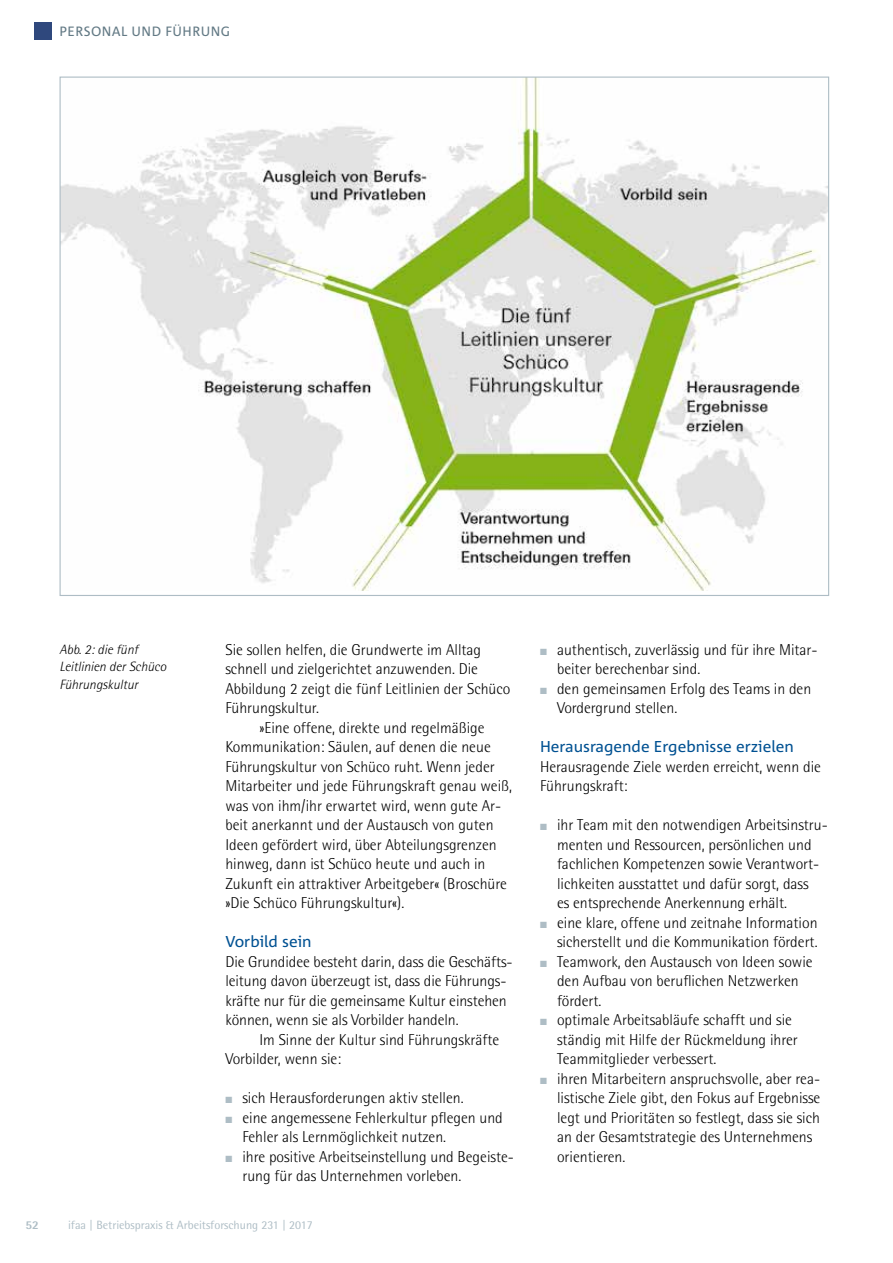
<style>
.page{position:relative;width:893px;height:1263px;background:#fff}
.page>*{position:absolute;margin:0;border:0;box-sizing:border-box;transform-origin:0 0}
.t1{font:300 15.75px/19.5px "Rotis Semi Sans";color:#000}
.t2{font:15.75px "Corpid C1";color:#005192}
.t3{font:italic 300 13.5px/17.2px "Rotis Semi Sans";color:#000}
.t4{font:13.5px "Corpid C1";letter-spacing:.03em;color:#637a85}
.t5{font:12px "Rotis Semi Sans";color:#aebdc5}
.t6{font:800 12px "Rotis Semi Sans";color:#aebdc5}
.s1{color:#aebdc5}
</style>
<div class="page">
<div style="left:34px;top:22px;width:17px;height:17px;background:#2f487d"></div>
<img style="left:62px;top:79px;width:765px;height:511px">
<p class="t4" style="left:60px;top:23px;width:172px">PERSONAL UND FÜHRUNG</p>
<p class="t3" style="left:60px;top:641px;width:108px">Abb. 2: die fünf<br>Leitlinien der Schüco<br>Führungskultur</p>
<p class="t1" style="left:225px;top:640px;width:257px">Sie sollen helfen, die Grundwerte im Alltag</p>
<p class="t1" style="left:225px;top:659px;width:254px">schnell und zielgerichtet anzuwenden. Die</p>
<p class="t1" style="left:225px;top:679px;width:287px">Abbildung 2 zeigt die fünf Leitlinien der Schüco</p>
<p class="t1" style="left:225px;top:698px;width:95px">Führungskultur.</p>
<p class="t1" style="left:259px;top:718px;width:227px">»Eine offene, direkte und regelmäßige</p>
<p class="t1" style="left:225px;top:737px;width:267px">Kommunikation: Säulen, auf denen die neue</p>
<p class="t1" style="left:225px;top:757px;width:271px">Führungskultur von Schüco ruht. Wenn jeder</p>
<p class="t1" style="left:225px;top:776px;width:288px">Mitarbeiter und jede Führungskraft genau weiß,</p>
<p class="t1" style="left:225px;top:796px;width:277px">was von ihm/ihr erwartet wird, wenn gute Ar-</p>
<p class="t1" style="left:225px;top:815px;width:270px">beit anerkannt und der Austausch von guten</p>
<p class="t1" style="left:225px;top:835px;width:273px">Ideen gefördert wird, über Abteilungsgrenzen</p>
<p class="t1" style="left:225px;top:854px;width:262px">hinweg, dann ist Schüco heute und auch in</p>
<p class="t1" style="left:225px;top:874px;width:283px">Zukunft ein attraktiver Arbeitgeber« (Broschüre</p>
<p class="t1" style="left:225px;top:893px;width:180px">»Die Schüco Führungskultur«).</p>
<p class="t2" style="left:225px;top:932px;width:88px">Vorbild sein</p>
<p class="t1" style="left:225px;top:952px;width:289px">Die Grundidee besteht darin, dass die Geschäfts&shy;leitung davon überzeugt ist, dass die Führungs&shy;kräfte nur für die gemeinsame Kultur einstehen können, wenn sie als Vorbilder handeln.</p>
<p class="t1" style="left:225px;top:1030px;width:275px;text-indent:34px">Im Sinne der Kultur sind Führungskräfte<br>Vorbilder, wenn sie:</p>
<p class="t1" style="left:225px;top:1088px;width:240px"><span class="s1">■</span> sich Herausforderungen aktiv stellen.</p>
<p class="t1" style="left:242px;top:1108px;width:262px;text-indent:-17px"><span class="s1">■</span> eine angemessene Fehlerkultur pflegen und<br>Fehler als Lernmöglichkeit nutzen.</p>
<p class="t1" style="left:242px;top:1147px;width:273px;text-indent:-17px"><span class="s1">■</span> ihre positive Arbeitseinstellung und Begeiste&shy;rung für das Unternehmen vorleben.</p>
<p class="t6" style="left:26px;top:1217px;width:15px">52</p>
<p class="t5" style="left:68px;top:1218px;width:246px">ifaa | Betriebspraxis &amp; Arbeitsforschung 231 | 2017</p>
<p class="t1" style="left:557px;top:640px;width:262px;text-indent:-17px"><span class="s1">■</span> authentisch, zuverlässig und für ihre Mitar&shy;beiter berechenbar sind.</p>
<p class="t1" style="left:557px;top:679px;width:256px;text-indent:-17px"><span class="s1">■</span> den gemeinsamen Erfolg des Teams in den<br>Vordergrund stellen.</p>
<p class="t2" style="left:540px;top:737px;width:255px">Herausragende Ergebnisse erzielen</p>
<p class="t1" style="left:540px;top:757px;width:282px">Herausragende Ziele werden erreicht, wenn die<br>Führungskraft:</p>
<p class="t1" style="left:557px;top:815px;width:272px;text-indent:-17px"><span class="s1">■</span> ihr Team mit den notwendigen Arbeitsinstru&shy;menten und Ressourcen, persönlichen und fachlichen Kompetenzen sowie Verantwort&shy;lichkeiten ausstattet und dafür sorgt, dass<br>es entsprechende Anerkennung erhält.</p>
<p class="t1" style="left:540px;top:913px;width:279px;text-align:right"><span class="s1">■</span> eine klare, offene und zeitnahe Information sicherstellt und die Kommunikation fördert.</p>
<p class="t1" style="left:557px;top:952px;width:257px;text-indent:-17px"><span class="s1">■</span> Teamwork, den Austausch von Ideen sowie den Aufbau von beruflichen Netzwerken fördert.</p>
<p class="t1" style="left:557px;top:1010px;width:242px;text-indent:-17px"><span class="s1">■</span> optimale Arbeitsabläufe schafft und sie ständig mit Hilfe der Rückmeldung ihrer<br>Teammitglieder verbessert.</p>
<p class="t1" style="left:557px;top:1069px;width:265px;text-indent:-17px"><span class="s1">■</span> ihren Mitarbeitern anspruchsvolle, aber rea&shy;listische Ziele gibt, den Fokus auf Ergebnisse legt und Prioritäten so festlegt, dass sie sich an der Gesamtstrategie des Unternehmens orientieren.</p>
</div>
